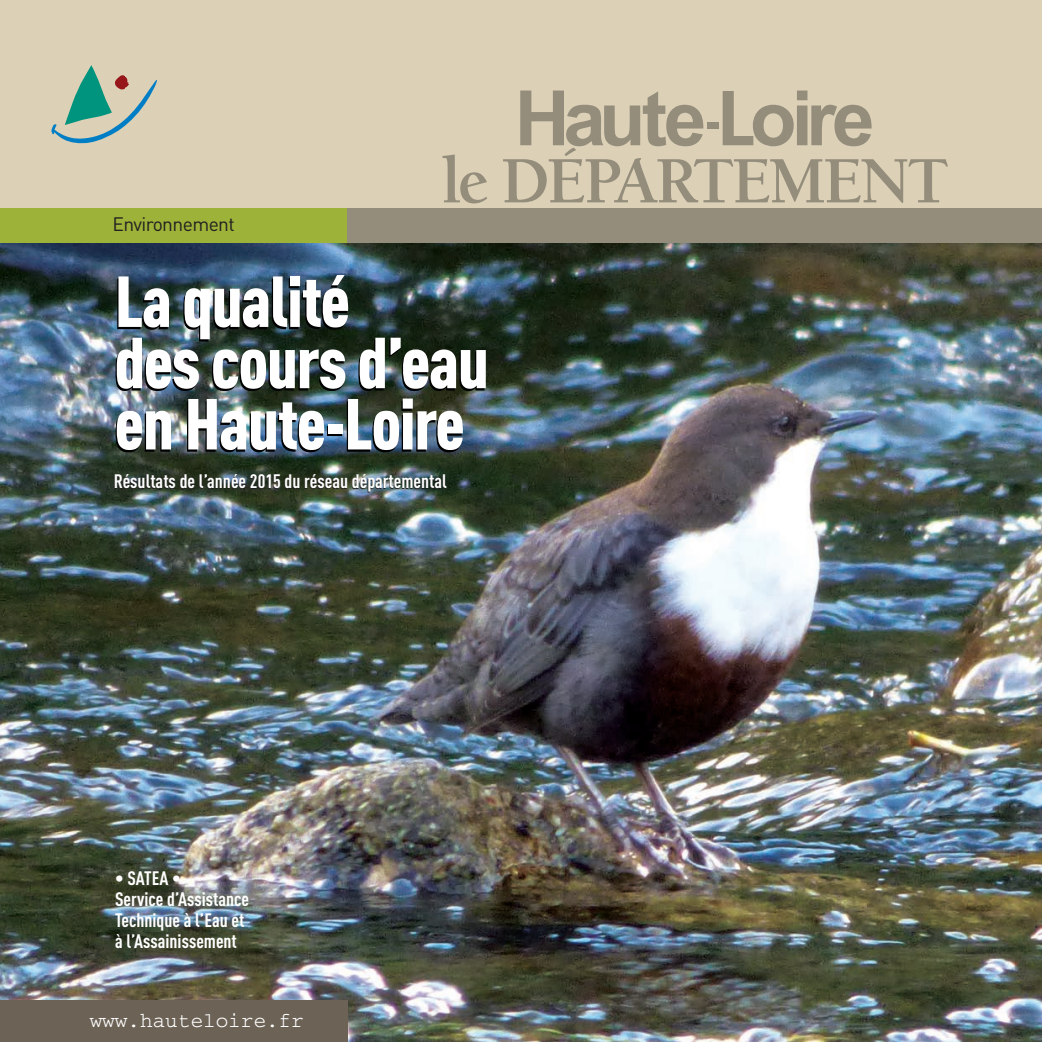
<style>
.page{position:relative;width:1042px;height:1042px;background:#fff}
.page>*{position:absolute;margin:0;border:0;box-sizing:border-box;transform-origin:0 0}
.t1{font:900 70.88px/61.2px "DIN Cond";letter-spacing:-.02em;color:#fff}
.t2{font:21px "Courier";color:#fff}
.t3{font:700 19.25px/21px "DIN Cond";color:#fff}
.t4{font:19.25px "DIN";letter-spacing:-.03em;color:#231f20}
</style>
<div class="page">
<img style="left:0;top:243px;width:1042px;height:799px">
<div style="left:0;top:0;width:1042px;height:208px;background:#dcd0b6"></div>
<svg style="left:51px;top:65px;width:106px;height:79px"></svg>
<svg style="left:442px;top:90px;width:506px;height:114px"></svg>
<div style="left:0;top:208px;width:347px;height:35px;background:#9cb239"></div>
<div style="left:347px;top:208px;width:695px;height:35px;background:#948d7c"></div>
<div style="left:0;top:1000px;width:347px;height:42px;background:#6c6256"></div>
<p class="t4" style="left:112px;top:213px;width:124px">Environnement</p>
<h1 class="t1" style="left:115px;top:277px;width:376px">La qualité<br>des cours d’eau en Haute-Loire</h1>
<p class="t3" style="left:114px;top:473px;width:334px">Résultats de l’année 2015 du réseau départemental</p>
<p class="t3" style="left:115px;top:869px;width:136px">• SATEA •<br>Service d’Assistance<br>Technique à l’Eau et à l’Assainissement</p>
<p class="t2" style="left:90px;top:1014px;width:216px">www.hauteloire.fr</p>
</div>
